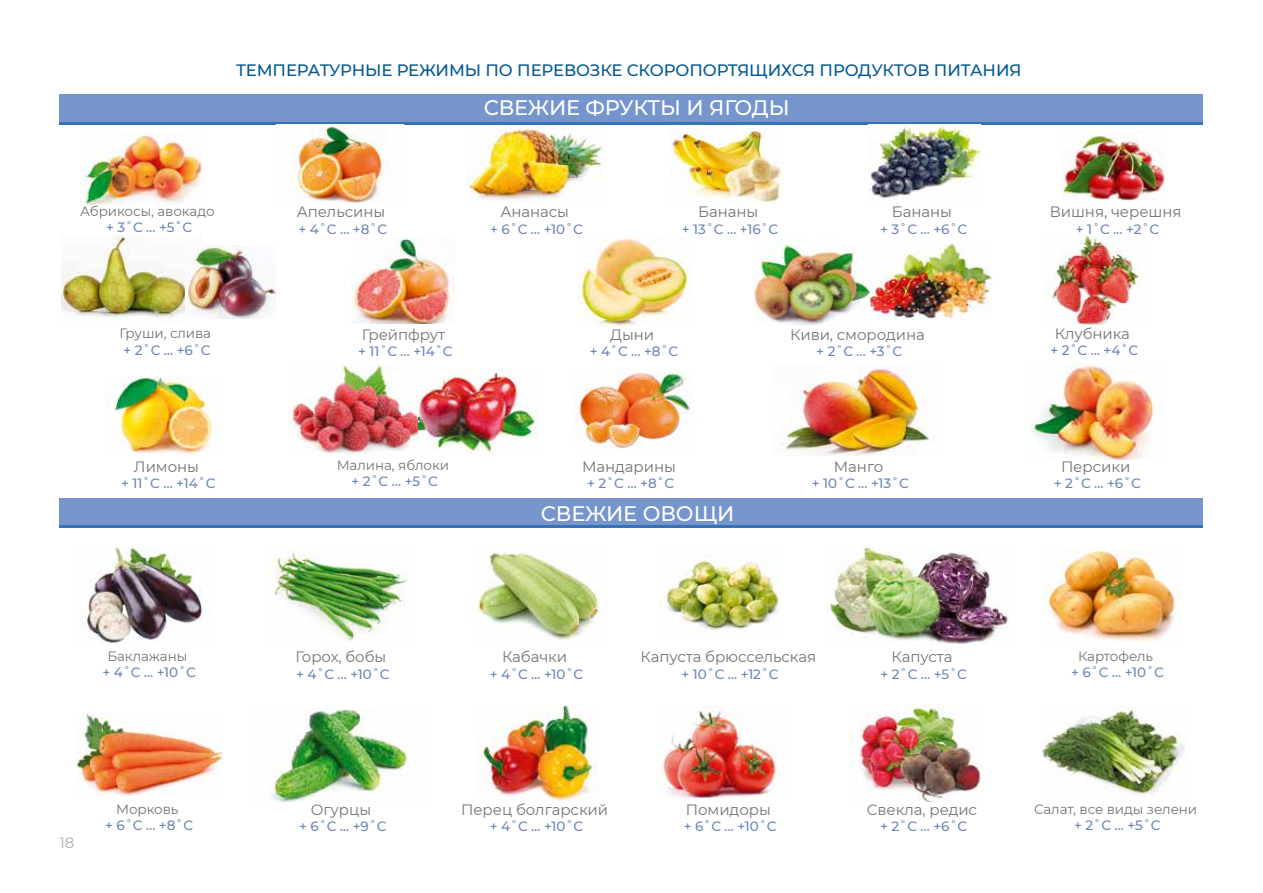
<style>
.page{position:relative;width:1263px;height:893px;background:#fff}
.page>*{position:absolute;margin:0;border:0;box-sizing:border-box;transform-origin:0 0}
.t1{font:500 21px "Montserrat";letter-spacing:-.005em;color:#fff}
.t2{font:500 16.5px "Montserrat";letter-spacing:-.005em;color:#005893}
.t3{font:15px "Montserrat";letter-spacing:-.005em;color:#757378}
.t4{font:15px "Montserrat";color:#aeafb2}
.t5{font:500 13.5px "Montserrat";letter-spacing:-.005em;color:#6d86b5}
.t6{font:13.5px "Montserrat";letter-spacing:-.005em;color:#757378}
</style>
<div class="page">
<img style="left:476px;top:706px;width:122px;height:94px">
<img style="left:271px;top:708px;width:138px;height:94px">
<img style="left:82px;top:546px;width:127px;height:97px">
<img style="left:870px;top:243px;width:122px;height:76px">
<div style="left:60px;top:95px;width:1143px;height:29px;background:#7695cd"></div>
<img style="left:1030px;top:364px;width:129px;height:95px">
<img style="left:1047px;top:235px;width:99px;height:90px">
<img style="left:577px;top:236px;width:114px;height:90px">
<img style="left:81px;top:132px;width:121px;height:75px">
<hr style="left:60px;top:122px;width:1143px;height:2px;background:#3572b8">
<img style="left:293px;top:125px;width:91px;height:78px">
<img style="left:468px;top:126px;width:138px;height:75px">
<img style="left:671px;top:126px;width:112px;height:77px">
<img style="left:868px;top:125px;width:112px;height:75px">
<img style="left:1062px;top:131px;width:104px;height:70px">
<img style="left:62px;top:235px;width:139px;height:86px">
<img style="left:352px;top:238px;width:102px;height:86px">
<img style="left:753px;top:243px;width:117px;height:83px">
<img style="left:109px;top:376px;width:108px;height:79px">
<img style="left:289px;top:364px;width:130px;height:91px">
<img style="left:575px;top:370px;width:116px;height:79px">
<img style="left:781px;top:365px;width:149px;height:90px">
<img style="left:185px;top:246px;width:90px;height:72px">
<img style="left:419px;top:369px;width:118px;height:84px">
<div style="left:60px;top:499px;width:1143px;height:29px;background:#7695cd"></div>
<hr style="left:60px;top:525px;width:1143px;height:3px;background:#3572b8">
<img style="left:266px;top:552px;width:141px;height:89px">
<img style="left:477px;top:548px;width:129px;height:92px">
<img style="left:663px;top:550px;width:118px;height:81px">
<img style="left:827px;top:546px;width:182px;height:98px">
<img style="left:1042px;top:549px;width:139px;height:92px">
<img style="left:78px;top:713px;width:144px;height:83px">
<img style="left:657px;top:707px;width:120px;height:91px">
<img style="left:850px;top:704px;width:133px;height:97px">
<img style="left:1041px;top:707px;width:144px;height:87px">
<p class="t2" style="left:236px;top:58px;width:787px">ТЕМПЕРАТУРНЫЕ РЕЖИМЫ ПО ПЕРЕВОЗКЕ СКОРОПОРТЯЩИХСЯ ПРОДУКТОВ ПИТАНИЯ</p>
<h1 class="t1" style="left:484px;top:93px;width:307px">СВЕЖИЕ ФРУКТЫ И ЯГОДЫ</h1>
<p class="t6" style="left:80px;top:202px;width:136px">Абрикосы, авокадо</p>
<p class="t5" style="left:106px;top:218px;width:88px">+ 3˚С … +5˚С</p>
<p class="t3" style="left:297px;top:202px;width:90px">Апельсины</p>
<p class="t5" style="left:299px;top:219px;width:90px">+ 4˚С … +8˚С</p>
<p class="t3" style="left:500px;top:202px;width:70px">Ананасы</p>
<p class="t5" style="left:490px;top:219px;width:94px">+ 6˚С … +10˚С</p>
<p class="t3" style="left:698px;top:202px;width:62px">Бананы</p>
<p class="t5" style="left:682px;top:219px;width:98px">+ 13˚С … +16˚С</p>
<p class="t3" style="left:892px;top:202px;width:62px">Бананы</p>
<p class="t5" style="left:880px;top:219px;width:88px">+ 3˚С … +6˚С</p>
<p class="t3" style="left:1050px;top:202px;width:133px">Вишня, черешня</p>
<p class="t5" style="left:1076px;top:219px;width:85px">+ 1˚С … +2˚С</p>
<p class="t6" style="left:120px;top:324px;width:93px">Груши, слива</p>
<p class="t5" style="left:124px;top:340px;width:88px">+ 2˚С … +6˚С</p>
<p class="t3" style="left:362px;top:324px;width:85px">Грейпфрут</p>
<p class="t5" style="left:358px;top:342px;width:96px">+ 11˚С … +14˚С</p>
<p class="t3" style="left:610px;top:324px;width:45px">Дыни</p>
<p class="t5" style="left:590px;top:342px;width:90px">+ 4˚С … +8˚С</p>
<p class="t3" style="left:790px;top:324px;width:136px">Киви, смородина</p>
<p class="t5" style="left:816px;top:342px;width:87px">+ 2˚С … +3˚С</p>
<p class="t3" style="left:1055px;top:323px;width:77px">Клубника</p>
<p class="t5" style="left:1050px;top:341px;width:89px">+ 2˚С … +4˚С</p>
<p class="t3" style="left:134px;top:456px;width:67px">Лимоны</p>
<p class="t5" style="left:121px;top:474px;width:96px">+ 11˚С … +14˚С</p>
<p class="t6" style="left:337px;top:456px;width:114px">Малина, яблоки</p>
<p class="t5" style="left:352px;top:472px;width:88px">+ 2˚С … +5˚С</p>
<p class="t3" style="left:582px;top:456px;width:95px">Мандарины</p>
<p class="t5" style="left:587px;top:474px;width:89px">+ 2˚С … +8˚С</p>
<h1 class="t1" style="left:541px;top:498px;width:195px">СВЕЖИЕ ОВОЩИ</h1>
<p class="t3" style="left:834px;top:456px;width:51px">Манго</p>
<p class="t5" style="left:812px;top:474px;width:99px">+ 10˚С … +13˚С</p>
<p class="t3" style="left:1061px;top:456px;width:71px">Персики</p>
<p class="t5" style="left:1054px;top:474px;width:88px">+ 2˚С … +6˚С</p>
<p class="t6" style="left:107px;top:647px;width:81px">Баклажаны</p>
<p class="t5" style="left:102px;top:663px;width:95px">+ 4˚С … +10˚С</p>
<p class="t4" style="left:60px;top:832px;width:16px">18</p>
<p class="t6" style="left:116px;top:800px;width:64px">Морковь</p>
<p class="t5" style="left:105px;top:816px;width:89px">+ 6˚С … +8˚С</p>
<p class="t3" style="left:296px;top:647px;width:92px">Горох, бобы</p>
<p class="t5" style="left:296px;top:664px;width:95px">+ 4˚С … +10˚С</p>
<p class="t3" style="left:311px;top:800px;width:62px">Огурцы</p>
<p class="t5" style="left:299px;top:817px;width:89px">+ 6˚С … +9˚С</p>
<p class="t3" style="left:502px;top:647px;width:67px">Кабачки</p>
<p class="t5" style="left:490px;top:664px;width:95px">+ 4˚С … +10˚С</p>
<p class="t3" style="left:640px;top:647px;width:177px">Капуста брюссельская</p>
<p class="t5" style="left:681px;top:664px;width:99px">+ 10˚С … +12˚С</p>
<p class="t3" style="left:461px;top:800px;width:149px">Перец болгарский</p>
<p class="t5" style="left:490px;top:817px;width:95px">+ 4˚С … +10˚С</p>
<p class="t3" style="left:686px;top:800px;width:86px">Помидоры</p>
<p class="t5" style="left:684px;top:817px;width:94px">+ 6˚С … +10˚С</p>
<p class="t3" style="left:891px;top:647px;width:62px">Капуста</p>
<p class="t5" style="left:881px;top:664px;width:88px">+ 2˚С … +5˚С</p>
<p class="t3" style="left:867px;top:800px;width:112px">Свекла, редис</p>
<p class="t5" style="left:880px;top:817px;width:88px">+ 2˚С … +6˚С</p>
<p class="t6" style="left:1078px;top:647px;width:77px">Картофель</p>
<p class="t5" style="left:1071px;top:663px;width:94px">+ 6˚С … +10˚С</p>
<p class="t6" style="left:1034px;top:800px;width:165px">Салат, все виды зелени</p>
<p class="t5" style="left:1074px;top:816px;width:88px">+ 2˚С … +5˚С</p>
</div>
